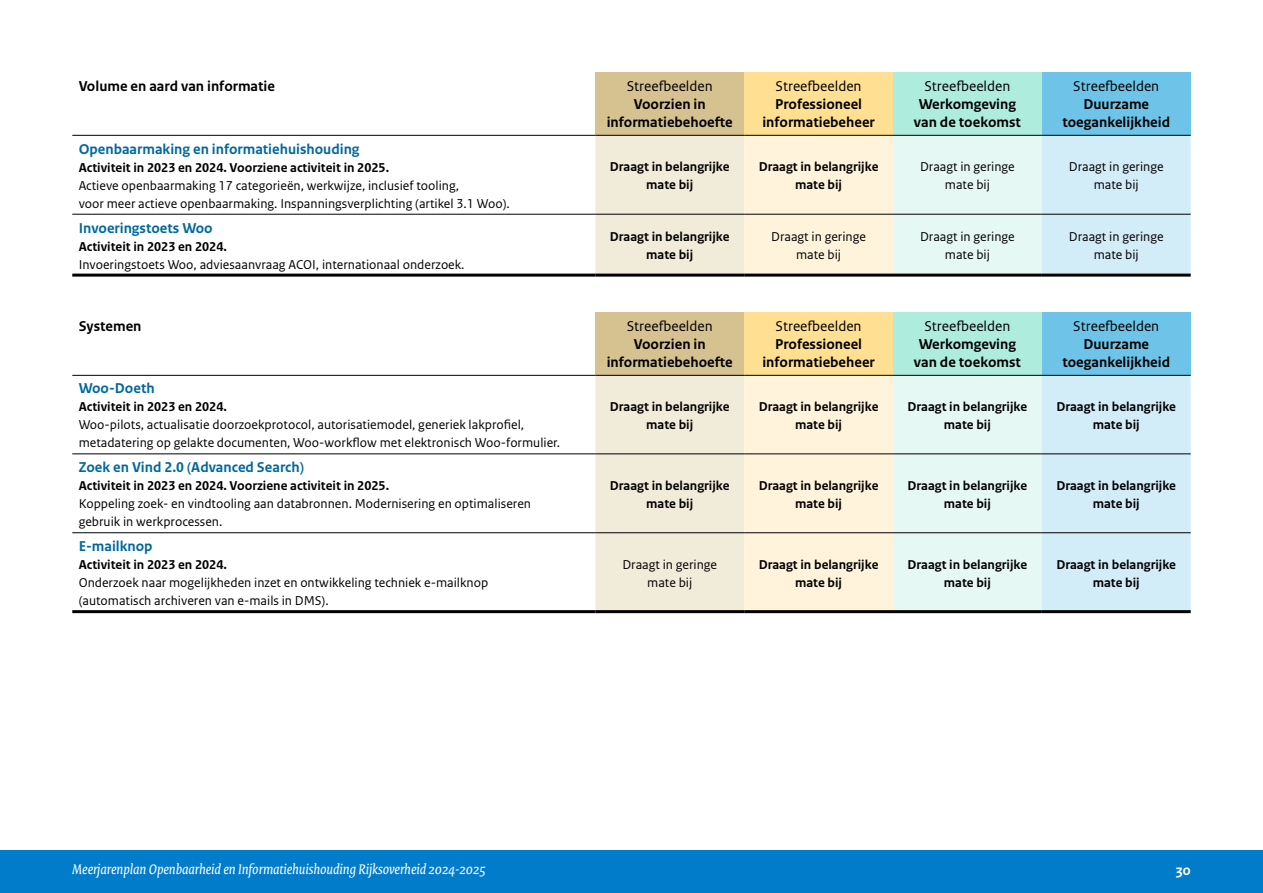
<style>
.page{position:relative;width:1263px;height:893px;background:#fff}
.page>*{position:absolute;margin:0;border:0;box-sizing:border-box;transform-origin:0 0}
.P_Tabel_Kop{font:700 15px/18px "Rijksoverheid Sans Text";color:#000;text-align:center}
.P_Tabel_Kop-2{font:15px "Rijksoverheid Sans Text";color:#000}
.P_Tabel_Subkop{font:700 15px "Rijksoverheid Sans Text";color:#00689e}
.t1{font:italic 15px "Rijksoverheid Serif";color:#fff}
.t2{font:700 15px "Rijksoverheid Sans Text";color:#fff}
.P_Tabel_Broodtekst{font:13.5px/18px "Rijksoverheid Sans Text";color:#000;text-align:center}
.P_Tabel_Broodtekst-2{font:700 13.5px/18px "Rijksoverheid Sans Text";color:#000;text-align:center}
.P_Tabel_Tussenkop{font:700 13.5px "Rijksoverheid Sans Text";color:#000}
</style>
<div class="page">
<div style="left:0;top:850px;width:1263px;height:43px;background:#007ccb"></div>
<div style="left:595px;top:72px;width:149px;height:63px;background:#d6c190"></div>
<div style="left:744px;top:72px;width:149px;height:63px;background:#ffdf91"></div>
<div style="left:893px;top:72px;width:149px;height:63px;background:#aeecde"></div>
<div style="left:1042px;top:72px;width:149px;height:63px;background:#6dc4e8"></div>
<svg style="left:595px;top:136px;width:596px;height:138px;background:#e8efe7"></svg>
<hr style="left:72px;top:214px;width:523px;height:1px;background:#000">
<hr style="left:595px;top:214px;width:149px;height:1px;background:#000">
<hr style="left:744px;top:214px;width:149px;height:1px;background:#000">
<hr style="left:893px;top:214px;width:149px;height:1px;background:#000">
<hr style="left:1042px;top:214px;width:149px;height:1px;background:#000">
<hr style="left:72px;top:135px;width:523px;height:1px;background:#000">
<hr style="left:595px;top:135px;width:149px;height:1px;background:#000">
<hr style="left:744px;top:135px;width:149px;height:1px;background:#000">
<hr style="left:893px;top:135px;width:149px;height:1px;background:#000">
<hr style="left:1042px;top:135px;width:149px;height:1px;background:#000">
<hr style="left:72px;top:274px;width:523px;height:3px;background:#000">
<hr style="left:595px;top:274px;width:149px;height:3px;background:#000">
<hr style="left:744px;top:274px;width:149px;height:3px;background:#000">
<hr style="left:893px;top:274px;width:149px;height:3px;background:#000">
<hr style="left:1042px;top:274px;width:149px;height:3px;background:#000">
<div style="left:595px;top:312px;width:149px;height:63px;background:#d6c190"></div>
<div style="left:744px;top:312px;width:149px;height:63px;background:#ffdf91"></div>
<div style="left:893px;top:312px;width:149px;height:63px;background:#aeecde"></div>
<div style="left:1042px;top:312px;width:149px;height:63px;background:#6dc4e8"></div>
<svg style="left:595px;top:376px;width:596px;height:234px;background:#e9f0e7"></svg>
<hr style="left:72px;top:375px;width:523px;height:1px;background:#000">
<hr style="left:595px;top:375px;width:149px;height:1px;background:#000">
<hr style="left:744px;top:375px;width:149px;height:1px;background:#000">
<hr style="left:893px;top:375px;width:149px;height:1px;background:#000">
<hr style="left:1042px;top:375px;width:149px;height:1px;background:#000">
<hr style="left:72px;top:453px;width:523px;height:1px;background:#000">
<hr style="left:595px;top:453px;width:149px;height:1px;background:#000">
<hr style="left:744px;top:453px;width:149px;height:1px;background:#000">
<hr style="left:893px;top:453px;width:149px;height:1px;background:#000">
<hr style="left:1042px;top:453px;width:149px;height:1px;background:#000">
<hr style="left:72px;top:532px;width:523px;height:1px;background:#000">
<hr style="left:595px;top:532px;width:149px;height:1px;background:#000">
<hr style="left:744px;top:532px;width:149px;height:1px;background:#000">
<hr style="left:893px;top:532px;width:149px;height:1px;background:#000">
<hr style="left:1042px;top:532px;width:149px;height:1px;background:#000">
<hr style="left:72px;top:610px;width:523px;height:3px;background:#000">
<hr style="left:595px;top:610px;width:149px;height:3px;background:#000">
<hr style="left:744px;top:610px;width:149px;height:3px;background:#000">
<hr style="left:893px;top:610px;width:149px;height:3px;background:#000">
<hr style="left:1042px;top:610px;width:149px;height:3px;background:#000">
<p class="P_Tabel_Kop" style="left:79px;top:77px;width:198px">Volume en aard van informatie</p>
<p class="P_Tabel_Kop-2" style="left:627px;top:77px;width:87px">Streefbeelden</p>
<p class="P_Tabel_Kop" style="left:607px;top:95px;width:128px">Voorzien in informatiebehoefte</p>
<p class="P_Tabel_Kop-2" style="left:776px;top:77px;width:87px">Streefbeelden</p>
<p class="P_Tabel_Kop" style="left:762px;top:95px;width:114px">Professioneel informatiebeheer</p>
<p class="P_Tabel_Kop-2" style="left:924px;top:77px;width:87px">Streefbeelden</p>
<p class="P_Tabel_Kop" style="left:914px;top:95px;width:109px">Werkomgeving van de toekomst</p>
<p class="P_Tabel_Kop-2" style="left:1073px;top:77px;width:87px">Streefbeelden</p>
<p class="P_Tabel_Kop" style="left:1062px;top:95px;width:109px">Duurzame toegankelijkheid</p>
<p class="P_Tabel_Subkop" style="left:79px;top:140px;width:282px">Openbaarmaking en informatiehuishouding</p>
<p class="P_Tabel_Tussenkop" style="left:79px;top:160px;width:312px">Activiteit in 2023 en 2024. Voorziene activiteit in 2025.</p>
<p class="P_Tabel_Broodtekst" style="left:79px;top:177px;width:433px;text-align:left">Actieve openbaarmaking 17 categorieën, werkwijze, inclusief tooling,<br>voor meer actieve openbaarmaking. Inspanningsverplichting (artikel 3.1 Woo).</p>
<p class="P_Tabel_Subkop" style="left:79px;top:219px;width:136px">Invoeringstoets Woo</p>
<p class="P_Tabel_Tussenkop" style="left:79px;top:239px;width:150px">Activiteit in 2023 en 2024.</p>
<p class="P_Tabel_Broodtekst" style="left:79px;top:256px;width:387px">Invoeringstoets Woo, adviesaanvraag ACOI, internationaal onderzoek.</p>
<p class="P_Tabel_Broodtekst-2" style="left:610px;top:158px;width:121px">Draagt in belangrijke mate bij</p>
<p class="P_Tabel_Broodtekst-2" style="left:759px;top:158px;width:121px">Draagt in belangrijke mate bij</p>
<p class="P_Tabel_Broodtekst" style="left:920px;top:158px;width:96px">Draagt in geringe mate bij</p>
<p class="P_Tabel_Broodtekst" style="left:1069px;top:158px;width:96px">Draagt in geringe mate bij</p>
<p class="P_Tabel_Broodtekst-2" style="left:610px;top:228px;width:121px">Draagt in belangrijke mate bij</p>
<p class="P_Tabel_Broodtekst" style="left:771px;top:228px;width:96px">Draagt in geringe mate bij</p>
<p class="P_Tabel_Broodtekst" style="left:920px;top:228px;width:96px">Draagt in geringe mate bij</p>
<p class="P_Tabel_Broodtekst" style="left:1069px;top:228px;width:96px">Draagt in geringe mate bij</p>
<p class="P_Tabel_Kop" style="left:79px;top:317px;width:64px">Systemen</p>
<p class="P_Tabel_Kop-2" style="left:627px;top:317px;width:87px">Streefbeelden</p>
<p class="P_Tabel_Kop" style="left:607px;top:335px;width:128px">Voorzien in informatiebehoefte</p>
<p class="P_Tabel_Kop-2" style="left:776px;top:317px;width:87px">Streefbeelden</p>
<p class="P_Tabel_Kop" style="left:762px;top:335px;width:114px">Professioneel informatiebeheer</p>
<p class="P_Tabel_Kop-2" style="left:924px;top:317px;width:87px">Streefbeelden</p>
<p class="P_Tabel_Kop" style="left:914px;top:335px;width:109px">Werkomgeving van de toekomst</p>
<p class="P_Tabel_Kop-2" style="left:1073px;top:317px;width:87px">Streefbeelden</p>
<p class="P_Tabel_Kop" style="left:1062px;top:335px;width:109px">Duurzame toegankelijkheid</p>
<p class="P_Tabel_Subkop" style="left:79px;top:380px;width:78px">Woo-Doeth</p>
<p class="P_Tabel_Tussenkop" style="left:79px;top:399px;width:150px">Activiteit in 2023 en 2024.</p>
<p class="P_Tabel_Broodtekst" style="left:79px;top:416px;width:483px;text-align:left">Woo-pilots, actualisatie doorzoekprotocol, autorisatiemodel, generiek lakprofiel, metadatering op gelakte documenten, Woo-workflow met elektronisch Woo-formulier.</p>
<p class="P_Tabel_Subkop" style="left:79px;top:459px;width:227px">Zoek en Vind 2.0 (Advanced Search)</p>
<p class="P_Tabel_Tussenkop" style="left:79px;top:478px;width:312px">Activiteit in 2023 en 2024. Voorziene activiteit in 2025.</p>
<p class="P_Tabel_Broodtekst" style="left:79px;top:495px;width:454px;text-align:left">Koppeling zoek- en vindtooling aan databronnen. Modernisering en optimaliseren gebruik in werkprocessen.</p>
<p class="P_Tabel_Subkop" style="left:79px;top:538px;width:76px">E-mailknop</p>
<p class="P_Tabel_Tussenkop" style="left:79px;top:557px;width:150px">Activiteit in 2023 en 2024.</p>
<p class="P_Tabel_Broodtekst" style="left:79px;top:574px;width:411px;text-align:left">Onderzoek naar mogelijkheden inzet en ontwikkeling techniek e-mailknop (automatisch archiveren van e-mails in DMS).</p>
<p class="P_Tabel_Broodtekst-2" style="left:610px;top:398px;width:121px">Draagt in belangrijke mate bij</p>
<p class="P_Tabel_Broodtekst-2" style="left:759px;top:398px;width:121px">Draagt in belangrijke mate bij</p>
<p class="P_Tabel_Broodtekst-2" style="left:907px;top:398px;width:121px">Draagt in belangrijke mate bij</p>
<p class="P_Tabel_Broodtekst-2" style="left:1056px;top:398px;width:121px">Draagt in belangrijke mate bij</p>
<p class="P_Tabel_Broodtekst-2" style="left:610px;top:477px;width:121px">Draagt in belangrijke mate bij</p>
<p class="P_Tabel_Broodtekst-2" style="left:759px;top:477px;width:121px">Draagt in belangrijke mate bij</p>
<p class="P_Tabel_Broodtekst-2" style="left:907px;top:477px;width:121px">Draagt in belangrijke mate bij</p>
<p class="P_Tabel_Broodtekst-2" style="left:1056px;top:477px;width:121px">Draagt in belangrijke mate bij</p>
<p class="P_Tabel_Broodtekst" style="left:622px;top:555px;width:96px">Draagt in geringe mate bij</p>
<p class="P_Tabel_Broodtekst-2" style="left:759px;top:555px;width:121px">Draagt in belangrijke mate bij</p>
<p class="P_Tabel_Broodtekst-2" style="left:907px;top:555px;width:121px">Draagt in belangrijke mate bij</p>
<p class="P_Tabel_Broodtekst-2" style="left:1056px;top:555px;width:121px">Draagt in belangrijke mate bij</p>
<p class="t1" style="left:72px;top:860px;width:415px">Meerjarenplan Openbaarheid en Informatiehuishouding Rijksoverheid 2024-2025</p>
<p class="t2" style="left:1176px;top:862px;width:16px">30</p>
</div>
